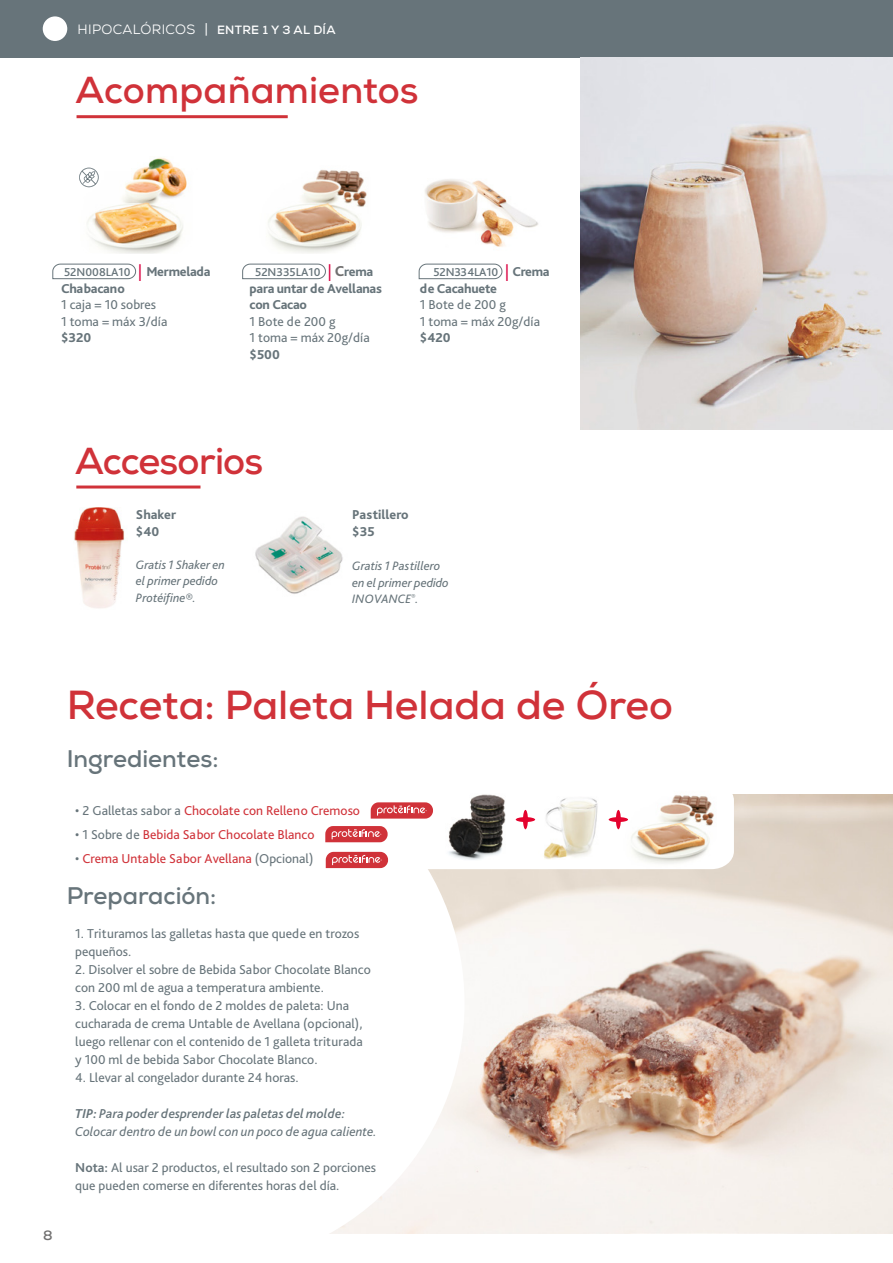
<style>
.page{position:relative;width:893px;height:1263px;background:#fff}
.page>*{position:absolute;margin:0;border:0;box-sizing:border-box;transform-origin:0 0}
.t1{font:700 40.5px "Nexa";color:#d03239}
.t2{font:700 37.5px "Nexa";letter-spacing:-.01em;color:#d03239}
.t3{font:700 24px "Nexa";color:#67747a}
.t4{font:13.5px/18px "Bliss Pro";color:#67747a}
.t5{font:13.5px "Bliss Pro";color:#d03239}
.t6{font:italic 13.5px/18px "Bliss Pro";color:#67747a}
.t7{font:800 13.5px/16.5px "Bliss Pro";letter-spacing:-.02em;color:#67747a}
.t8{font:13.5px "Nexa";letter-spacing:.025em;color:#fff}
.t9{font:800 13.5px/16.5px "Bliss Pro";color:#67747a}
.t10{font:700 13.5px "Nexa";color:#706f6f}
.t11{font:italic 12.75px/16.5px "Bliss Pro";color:#67747a}
.t12{font:500 12px "Bliss Pro";color:#67747a}
.t13{font:500 12px "Bliss Pro";letter-spacing:-.02em;color:#67747a}
.s1{font-size:15.15px}
.s2{font-weight:700;font-size:12px}
.s3{font-weight:200;font-size:25.5px;color:#da0141}
.s4{font-weight:800;font-size:13.5px}
.s5{font-weight:800;font-size:15px;color:#706f6f}
.s6{color:#67747a}
.s7{font-weight:700}
.s8{font-weight:500}
</style>
<div class="page">
<img style="left:465px;top:794px;width:428px;height:439px">
<svg style="left:330px;top:869px;width:135px;height:365px"></svg>
<div style="left:0;top:0;width:893px;height:57px;background:#67747a"></div>
<svg style="left:418px;top:263px;width:85px;height:16px"></svg>
<svg style="left:242px;top:263px;width:84px;height:16px"></svg>
<svg style="left:52px;top:263px;width:84px;height:16px"></svg>
<hr style="left:77px;top:115px;width:211px;height:3px;background:#d03239">
<div style="left:43px;top:16px;width:24px;height:25px;background:#fff;border-radius:50%"></div>
<img style="left:86px;top:157px;width:101px;height:97px">
<img style="left:268px;top:169px;width:99px;height:84px">
<img style="left:425px;top:179px;width:113px;height:68px">
<img style="left:74px;top:507px;width:51px;height:101px">
<img style="left:255px;top:516px;width:88px;height:78px">
<hr style="left:76px;top:485px;width:124px;height:3px;background:#d03239">
<img style="left:580px;top:57px;width:313px;height:372px">
<svg style="left:79px;top:168px;width:20px;height:19px"></svg>
<svg style="left:325px;top:794px;width:409px;height:75px"></svg>
<p class="t8" style="left:78px;top:21px;width:259px">HIPOCALÓRICOS <span class="s1">|</span> <span class="s2">ENTRE 1 Y 3 AL DÍA</span></p>
<h2 class="t2" style="left:75px;top:66px;width:345px">Acompañamientos</h2>
<p class="t12" style="left:64px;top:265px;width:148px">52N008LA10 <span class="s3">I</span> <span class="s4">Mermelada</span></p>
<p class="t7" style="left:61px;top:280px;width:66px">Chabacano</p>
<p class="t4" style="left:61px;top:296px;width:108px;line-height:16.5px">1 caja = 10 sobres<br>1 toma = máx 3/día</p>
<p class="t7" style="left:61px;top:329px;width:32px">$320</p>
<p class="t12" style="left:255px;top:265px;width:120px">52N335LA10 <span class="s3">I</span> <span class="s5">C</span><span class="s4">rema</span></p>
<p class="t7" style="left:250px;top:280px;width:134px">para untar de Avellanas con Cacao</p>
<p class="t4" style="left:250px;top:313px;width:122px;line-height:16.5px">1 Bote de 200 g<br>1 toma = máx 20g/día</p>
<p class="t7" style="left:250px;top:346px;width:32px">$500</p>
<p class="t13" style="left:434px;top:265px;width:118px">52N334LA10 <span class="s3">I</span> <span class="s4">Crema</span></p>
<p class="t7" style="left:420px;top:280px;width:79px">de Cacahuete</p>
<p class="t4" style="left:420px;top:296px;width:122px;line-height:16.5px">1 Bote de 200 g<br>1 toma = máx 20g/día</p>
<p class="t7" style="left:420px;top:329px;width:32px">$420</p>
<h2 class="t2" style="left:75px;top:437px;width:189px">Accesorios</h2>
<p class="t9" style="left:136px;top:506px;width:42px">Shaker $40</p>
<p class="t11" style="left:136px;top:556px;width:90px">Gratis 1 Shaker en el primer pedido<br>Protéifine®.</p>
<p class="t9" style="left:352px;top:506px;width:58px">Pastillero $35</p>
<p class="t11" style="left:352px;top:558px;width:98px">Gratis 1 Pastillero en el primer pedido<br>INOVANCE<sup>®</sup>.</p>
<p class="t10" style="left:43px;top:1227px;width:11px">8</p>
<h1 class="t1" style="left:67px;top:679px;width:608px">Receta: Paleta Helada de Óreo</h1>
<h3 class="t3" style="left:67px;top:744px;width:153px">Ingredientes:</h3>
<p class="t5" style="left:75px;top:802px;width:286px"><span class="s6">• 2 Galletas sabor a</span> Chocolate con Relleno Cremoso</p>
<p class="t5" style="left:75px;top:826px;width:241px"><span class="s6">• 1 Sobre de</span> Bebida Sabor Chocolate Blanco</p>
<p class="t5" style="left:75px;top:850px;width:240px"><span class="s6">•</span> Crema Untable Sabor Avellana <span class="s6">(Opcional)</span></p>
<h3 class="t3" style="left:67px;top:880px;width:151px">Preparación:</h3>
<p class="t4" style="left:75px;top:924px;width:285px">1. Trituramos las galletas hasta que quede en trozos pequeños.</p>
<p class="t4" style="left:75px;top:960px;width:297px">2. Disolver el sobre de Bebida Sabor Chocolate Blanco con 200 ml de agua a temperatura ambiente.</p>
<p class="t4" style="left:75px;top:996px;width:289px">3. Colocar en el fondo de 2 moldes de paleta: Una cucharada de crema Untable de Avellana (opcional), luego rellenar con el contenido de 1 galleta triturada y 100 ml de bebida Sabor Chocolate Blanco.</p>
<p class="t4" style="left:75px;top:1068px;width:225px">4. Llevar al congelador durante 24 horas.</p>
<p class="t6" style="left:75px;top:1104px;width:303px"><span class="s7">TIP:</span> <span class="s8">Para poder desprender las paletas del molde:<br></span>Colocar dentro de un bowl con un poco de agua caliente.</p>
<p class="t4" style="left:75px;top:1158px;width:302px"><span class="s7">Nota:</span> Al usar 2 productos, el resultado son 2 porciones que pueden comerse en diferentes horas del día.</p>
</div>
